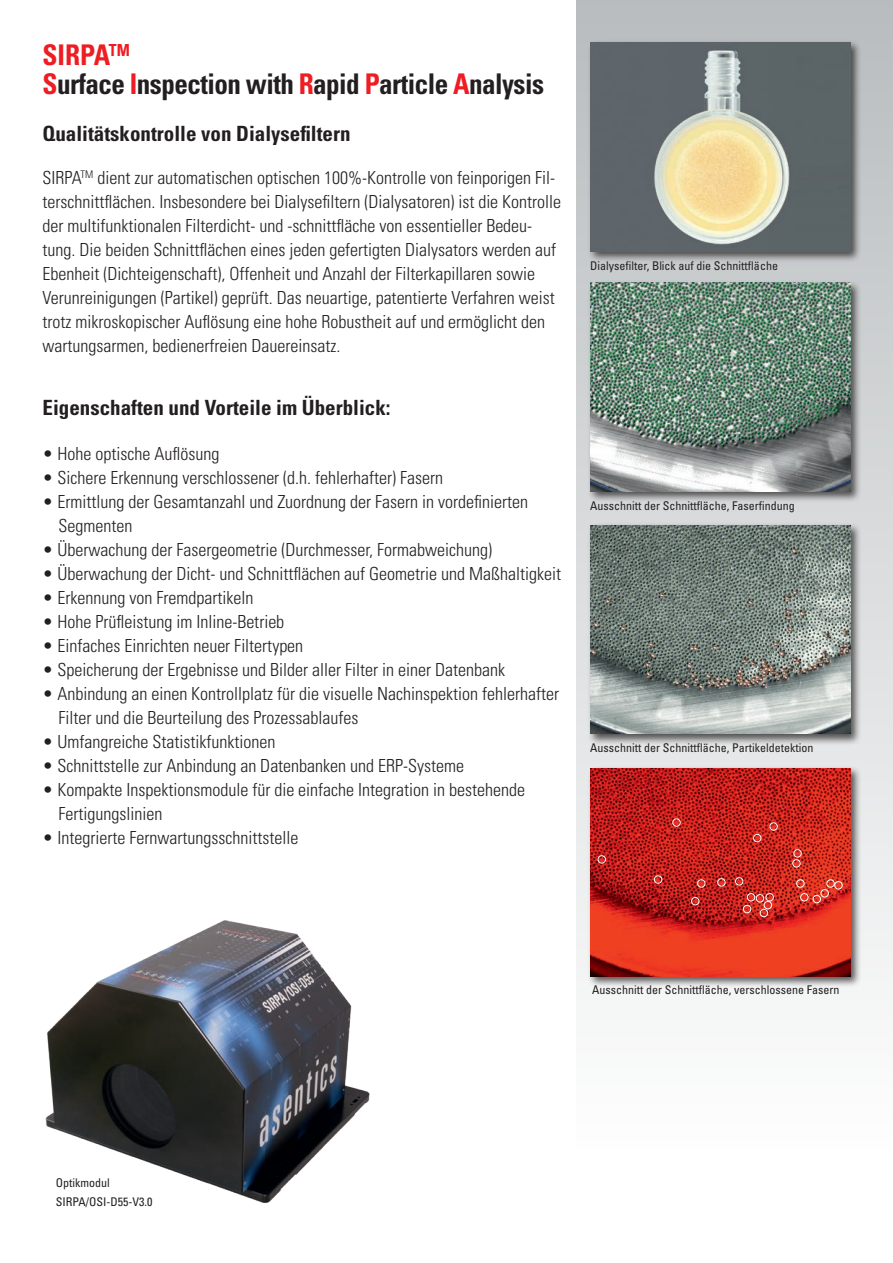
<style>
.page{position:relative;width:893px;height:1263px;background:#fff}
.page>*{position:absolute;margin:0;border:0;box-sizing:border-box;transform-origin:0 0}
.t1{font:700 condensed 28.5px/28.5px "Univers";letter-spacing:-.02em;color:#231f20;scale:.95 1}
.t2{font:700 condensed 21px "Univers";color:#231f20}
.t3{font:300 condensed 18px/24px "Univers";color:#231f20}
.t4{font:condensed 12px/18.8px "Univers";color:#231f20}
.s1{color:#ee1d23}
</style>
<div class="page">
<div style="left:577px;top:0;width:316px;height:1149px;background:linear-gradient(to bottom,#b8bcbe,#fefefe)"></div>
<div style="left:587px;top:40px;width:275px;height:223px;background:#231f20;opacity:.75"></div>
<img style="left:590px;top:43px;width:260px;height:208px">
<div style="left:587px;top:280px;width:275px;height:223px;background:#231f20;opacity:.75"></div>
<img style="left:590px;top:283px;width:260px;height:208px">
<div style="left:587px;top:522px;width:275px;height:223px;background:#231f20;opacity:.75"></div>
<img style="left:590px;top:525px;width:260px;height:209px">
<div style="left:587px;top:765px;width:275px;height:223px;background:#231f20;opacity:.75"></div>
<img style="left:590px;top:768px;width:260px;height:208px">
<div style="left:697px;top:879px;width:8px;height:8px;border:1px solid #fff;border-radius:50%"></div>
<div style="left:654px;top:876px;width:8px;height:7px;border:1px solid #fff;border-radius:50%"></div>
<div style="left:691px;top:897px;width:8px;height:8px;border:1px solid #fff;border-radius:50%"></div>
<div style="left:673px;top:819px;width:7px;height:7px;border:1px solid #fff;border-radius:50%"></div>
<div style="left:794px;top:849px;width:7px;height:8px;border:1px solid #fff;border-radius:50%"></div>
<div style="left:766px;top:893px;width:8px;height:8px;border:1px solid #fff;border-radius:50%"></div>
<div style="left:717px;top:878px;width:8px;height:8px;border:1px solid #fff;border-radius:50%"></div>
<div style="left:743px;top:905px;width:8px;height:8px;border:1px solid #fff;border-radius:50%"></div>
<div style="left:770px;top:822px;width:7px;height:8px;border:1px solid #fff;border-radius:50%"></div>
<div style="left:747px;top:893px;width:8px;height:8px;border:1px solid #fff;border-radius:50%"></div>
<div style="left:598px;top:855px;width:8px;height:8px;border:1px solid #fff;border-radius:50%"></div>
<div style="left:753px;top:834px;width:8px;height:8px;border:1px solid #fff;border-radius:50%"></div>
<div style="left:796px;top:879px;width:8px;height:8px;border:1px solid #fff;border-radius:50%"></div>
<div style="left:735px;top:877px;width:8px;height:8px;border:1px solid #fff;border-radius:50%"></div>
<div style="left:792px;top:859px;width:8px;height:8px;border:1px solid #fff;border-radius:50%"></div>
<div style="left:764px;top:901px;width:8px;height:8px;border:1px solid #fff;border-radius:50%"></div>
<div style="left:756px;top:894px;width:8px;height:8px;border:1px solid #fff;border-radius:50%"></div>
<div style="left:821px;top:889px;width:8px;height:8px;border:1px solid #fff;border-radius:50%"></div>
<div style="left:827px;top:879px;width:7px;height:8px;border:1px solid #fff;border-radius:50%"></div>
<div style="left:813px;top:895px;width:8px;height:8px;border:1px solid #fff;border-radius:50%"></div>
<div style="left:800px;top:893px;width:8px;height:8px;border:1px solid #fff;border-radius:50%"></div>
<div style="left:834px;top:881px;width:8px;height:8px;border:1px solid #fff;border-radius:50%"></div>
<div style="left:760px;top:909px;width:8px;height:8px;border:1px solid #fff;border-radius:50%"></div>
<img style="left:45px;top:920px;width:325px;height:283px">
<h1 class="t1" style="left:43px;top:41px;width:529px"><span class="s1">SIRPA</span><sup>TM<br></sup><span class="s1">S</span>urface <span class="s1">I</span>nspection with <span class="s1">R</span>apid <span class="s1">P</span>article <span class="s1">A</span>nalysis</h1>
<p class="t2" style="left:43px;top:121px;width:309px">Qualitätskontrolle von Dialysefiltern</p>
<p class="t3" style="left:43px;top:165px;width:520px">SIRPA<sup>TM</sup> dient zur automatischen optischen 100%-Kontrolle von feinporigen Fil&shy;terschnittflächen. Insbesondere bei Dialysefiltern (Dialysatoren) ist die Kontrolle der multifunktionalen Filterdicht- und -schnittfläche von essentieller Bedeu&shy;tung. Die beiden Schnittflächen eines jeden gefertigten Dialysators werden auf Ebenheit (Dichteigenschaft), Offenheit und Anzahl der Filterkapillaren sowie Verunreinigungen (Partikel) geprüft. Das neuartige, patentierte Verfahren weist trotz mikroskopischer Auflösung eine hohe Robustheit auf und ermöglicht den wartungsarmen, bedienerfreien Dauereinsatz.</p>
<p class="t2" style="left:43px;top:394px;width:350px">Eigenschaften und Vorteile im Überblick:</p>
<p class="t3" style="left:43px;top:441px;width:178px">• Hohe optische Auflösung</p>
<p class="t3" style="left:43px;top:465px;width:402px">• Sichere Erkennung verschlossener (d.h. fehlerhafter) Fasern</p>
<p class="t3" style="left:59px;top:489px;width:471px;text-indent:-16px">• Ermittlung der Gesamtanzahl und Zuordnung der Fasern in vordefinierten<br>Segmenten</p>
<p class="t3" style="left:43px;top:537px;width:451px">• Überwachung der Fasergeometrie (Durchmesser, Formabweichung)</p>
<p class="t3" style="left:43px;top:561px;width:520px">• Überwachung der Dicht- und Schnittflächen auf Geometrie und Maßhaltigkeit</p>
<p class="t3" style="left:43px;top:585px;width:212px">• Erkennung von Fremdpartikeln</p>
<p class="t3" style="left:43px;top:609px;width:243px">• Hohe Prüfleistung im Inline-Betrieb</p>
<p class="t3" style="left:43px;top:633px;width:262px">• Einfaches Einrichten neuer Filtertypen</p>
<p class="t3" style="left:43px;top:657px;width:464px">• Speicherung der Ergebnisse und Bilder aller Filter in einer Datenbank</p>
<p class="t3" style="left:59px;top:681px;width:502px;text-indent:-16px">• Anbindung an einen Kontrollplatz für die visuelle Nachinspektion fehlerhafter<br>Filter und die Beurteilung des Prozessablaufes</p>
<p class="t3" style="left:43px;top:729px;width:234px">• Umfangreiche Statistikfunktionen</p>
<p class="t3" style="left:43px;top:753px;width:423px">• Schnittstelle zur Anbindung an Datenbanken und ERP-Systeme</p>
<p class="t3" style="left:59px;top:777px;width:468px;text-indent:-16px">• Kompakte Inspektionsmodule für die einfache Integration in bestehende<br>Fertigungslinien</p>
<p class="t3" style="left:43px;top:825px;width:257px">• Integrierte Fernwartungsschnittstelle</p>
<p class="t4" style="left:590px;top:256px;width:189px">Dialysefilter, Blick auf die Schnittfläche</p>
<p class="t4" style="left:590px;top:496px;width:206px">Ausschnitt der Schnittfläche, Faserfindung</p>
<p class="t4" style="left:590px;top:738px;width:225px">Ausschnitt der Schnittfläche, Partikeldetektion</p>
<p class="t4" style="left:592px;top:981px;width:249px">Ausschnitt der Schnittfläche, verschlossene Fasern</p>
<p class="t4" style="left:56px;top:1173px;width:98px">Optikmodul<br>SIRPA/OSI-D55-V3.0</p>
</div>
